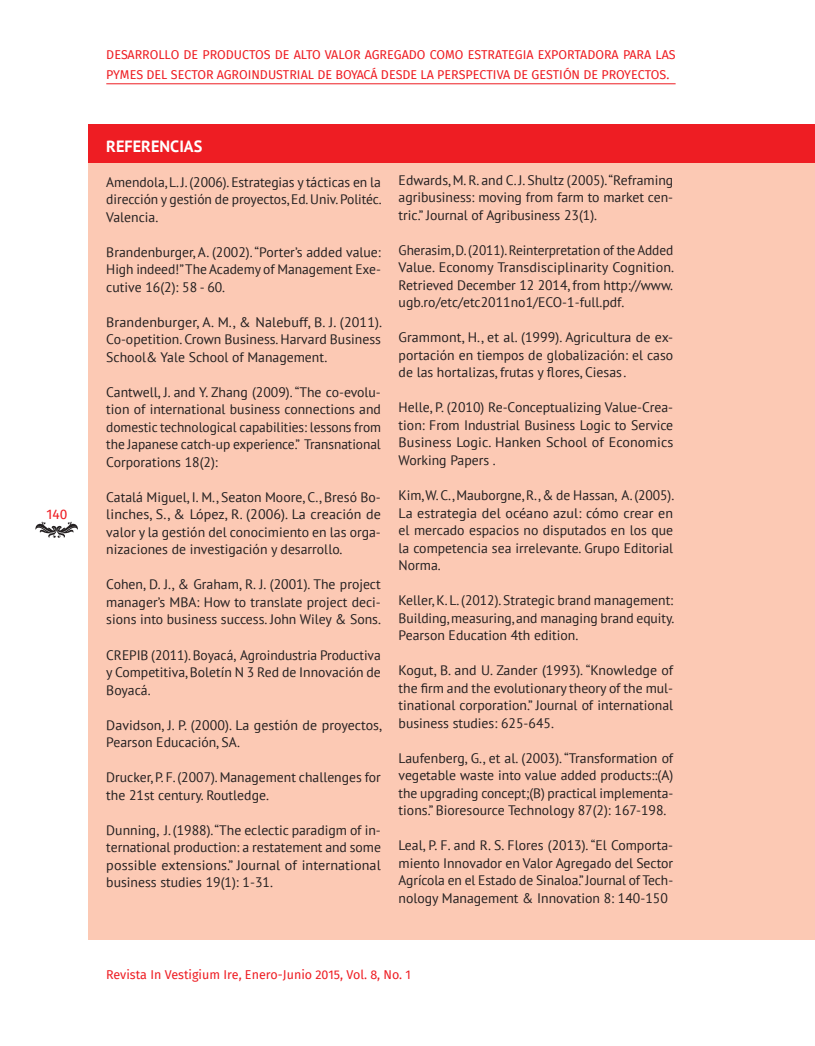
<style>
.page{position:relative;width:815px;height:1046px;background:#fff}
.page>*{position:absolute;margin:0;border:0;box-sizing:border-box;transform-origin:0 0}
.subtitulos{font:700 16.25px "PT Sans";color:#fff}
.parrafos{font:13.75px/17.5px "PT Sans";color:#231f20;text-align:justify}
.t1{font:13.75px "Fira Sans";color:#ee1d23}
.t2{font:12.5px/20px "Fira Sans";color:#ee1d23}
</style>
<div class="page">
<hr style="left:106px;top:83px;width:570px;height:1px;background:#ee1d23">
<svg style="left:35px;top:521px;width:43px;height:17px"></svg>
<div style="left:89px;top:124px;width:726px;height:39px;background:#ee1d23"></div>
<div style="left:89px;top:163px;width:726px;height:776px;background:#fcc9b4"></div>
<p class="t1" style="left:46px;top:504px;width:22px">140</p>
<p class="t2" style="left:106px;top:45px;width:571px">DESARROLLO DE PRODUCTOS DE ALTO VALOR AGREGADO COMO ESTRATEGIA EXPORTADORA PARA LAS<br>PYMES DEL SECTOR AGROINDUSTRIAL DE BOYACÁ DESDE LA PERSPECTIVA DE GESTIÓN DE PROYECTOS.</p>
<p class="subtitulos" style="left:106px;top:135px;width:98px">REFERENCIAS</p>
<p class="parrafos" style="left:106px;top:173px;width:277px">Amendola, L. J. (2006). Estrategias y tácticas en la dirección y gestión de proyectos, Ed. Univ. Politéc.<br>Valencia.</p>
<p class="parrafos" style="left:106px;top:243px;width:276px">Brandenburger, A. (2002). “Porter’s added value:<br>High indeed!” The Academy of Management Exe&shy;cutive 16(2): 58 - 60.</p>
<p class="parrafos" style="left:106px;top:313px;width:277px">Brandenburger, A. M., &amp; Nalebuff, B. J. (2011).<br>Co-opetition. Crown Business. Harvard Business School&amp; Yale School of Management.</p>
<p class="parrafos" style="left:106px;top:383px;width:276px">Cantwell, J. and Y. Zhang (2009). “The co-evolu&shy;tion of international business connections and domestic technological capabilities: lessons from the Japanese catch-up experience.” Transnational Corporations 18(2):</p>
<p class="parrafos" style="left:106px;top:488px;width:276px">Catalá Miguel, I. M., Seaton Moore, C., Bresó Bo&shy;linches, S., &amp; López, R. (2006). La creación de valor y la gestión del conocimiento en las orga&shy;nizaciones de investigación y desarrollo.</p>
<p class="parrafos" style="left:106px;top:575px;width:276px">Cohen, D. J., &amp; Graham, R. J. (2001). The project manager’s MBA: How to translate project deci&shy;sions into business success. John Wiley &amp; Sons.</p>
<p class="parrafos" style="left:106px;top:645px;width:276px">CREPIB (2011). Boyacá, Agroindustria Productiva y Competitiva, Boletín N 3 Red de Innovación de Boyacá.</p>
<p class="parrafos" style="left:106px;top:715px;width:277px">Davidson, J. P. (2000). La gestión de proyectos,<br>Pearson Educación, SA.</p>
<p class="parrafos" style="left:106px;top:768px;width:276px">Drucker, P. F. (2007). Management challenges for the 21st century. Routledge.</p>
<p class="parrafos" style="left:106px;top:820px;width:276px">Dunning, J. (1988). “The eclectic paradigm of in&shy;ternational production: a restatement and some possible extensions.” Journal of international business studies 19(1): 1-31.</p>
<p class="parrafos" style="left:399px;top:171px;width:276px">Edwards, M. R. and C. J. Shultz (2005). “Reframing agribusiness: moving from farm to market cen&shy;tric.” Journal of Agribusiness 23(1).</p>
<p class="parrafos" style="left:399px;top:241px;width:277px">Gherasim, D. (2011). Reinterpretation of the Added Value. Economy Transdisciplinarity Cognition.<br>Retrieved December 12 2014, from http://www. ugb.ro/etc/etc2011no1/ECO-1-full.pdf.</p>
<p class="parrafos" style="left:399px;top:328px;width:276px">Grammont, H., et al. (1999). Agricultura de ex&shy;portación en tiempos de globalización: el caso de las hortalizas, frutas y flores, Ciesas .</p>
<p class="parrafos" style="left:399px;top:398px;width:276px">Helle, P. (2010) Re-Conceptualizing Value-Crea&shy;tion: From Industrial Business Logic to Service Business Logic. Hanken School of Economics Working Papers .</p>
<p class="parrafos" style="left:399px;top:486px;width:277px">Kim, W. C., Mauborgne, R., &amp; de Hassan, A. (2005).<br>La estrategia del océano azul: cómo crear en el mercado espacios no disputados en los que la competencia sea irrelevante. Grupo Editorial Norma.</p>
<p class="parrafos" style="left:399px;top:591px;width:277px">Keller, K. L. (2012). Strategic brand management:<br>Building, measuring, and managing brand equity.<br>Pearson Education 4th edition.</p>
<p class="parrafos" style="left:399px;top:661px;width:276px">Kogut, B. and U. Zander (1993). “Knowledge of the firm and the evolutionary theory of the mul&shy;tinational corporation.” Journal of international business studies: 625-645.</p>
<p class="parrafos" style="left:399px;top:748px;width:276px">Laufenberg, G., et al. (2003). “Transformation of vegetable waste into value added products::(A) the upgrading concept;(B) practical implementa&shy;tions.” Bioresource Technology 87(2): 167-198.</p>
<p class="parrafos" style="left:399px;top:836px;width:276px">Leal, P. F. and R. S. Flores (2013). “El Comporta&shy;miento Innovador en Valor Agregado del Sector Agrícola en el Estado de Sinaloa.” Journal of Tech&shy;nology Management &amp; Innovation 8: 140-150</p>
<p class="t2" style="left:106px;top:963px;width:306px">Revista In Vestigium Ire, Enero-Junio 2015, Vol. 8, No. 1</p>
</div>
